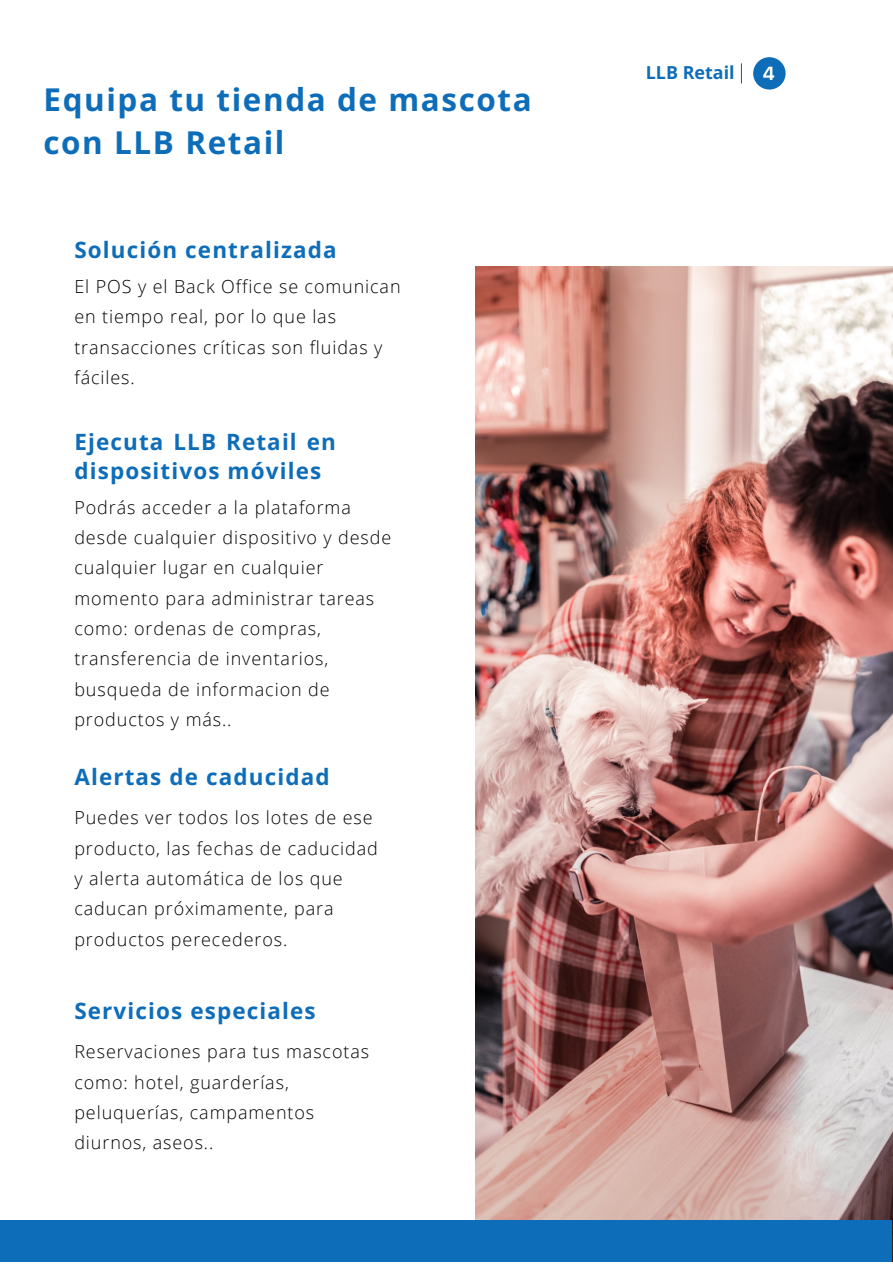
<style>
.page{position:relative;width:893px;height:1264px;background:#fff}
.page>*{position:absolute;margin:0;border:0;box-sizing:border-box;transform-origin:0 0}
.t1{font:700 31.5px/42.8px "Open Sans";letter-spacing:.05em;color:#0e6db9}
.t2{font:700 22.5px/29.2px "Open Sans";letter-spacing:.05em;color:#0e6db9}
.t3{font:300 18px/30.3px "Open Sans";letter-spacing:.05em;color:#000}
.t4{font:700 17.85px "Open Sans";color:#0e6db9}
</style>
<div class="page">
<img style="left:476px;top:267px;width:416px;height:994px">
<div style="left:0;top:1219px;width:891px;height:42px;background:#0e6db9"></div>
<hr style="left:740px;top:63px;width:2px;height:20px;background:#0e6db9">
<svg style="left:753px;top:57px;width:32px;height:33px"></svg>
<p class="t1" style="left:44px;top:77px;width:489px">Equipa tu tienda de mascota con LLB Retail</p>
<p class="t2" style="left:74px;top:234px;width:264px">Solución centralizada</p>
<p class="t3" style="left:74px;top:271px;width:328px">El POS y el Back Office se comunican en tiempo real, por lo que las transacciones críticas son fluidas y fáciles.</p>
<p class="t2" style="left:74px;top:427px;width:263px">Ejecuta LLB Retail en dispositivos móviles</p>
<p class="t3" style="left:74px;top:491px;width:318px">Podrás acceder a la plataforma desde cualquier dispositivo y desde cualquier lugar en cualquier momento para administrar tareas como: ordenas de compras, transferencia de inventarios, busqueda de informacion de productos y más..</p>
<p class="t2" style="left:74px;top:761px;width:257px">Alertas de caducidad</p>
<p class="t3" style="left:74px;top:802px;width:305px">Puedes ver todos los lotes de ese producto, las fechas de caducidad y alerta automática de los que caducan próximamente, para productos perecederos.</p>
<p class="t2" style="left:74px;top:996px;width:243px">Servicios especiales</p>
<p class="t3" style="left:74px;top:1036px;width:296px">Reservaciones para tus mascotas como: hotel, guarderías, peluquerías, campamentos diurnos, aseos..</p>
<p class="t4" style="left:645px;top:60px;width:90px">LLB Retail</p>
</div>
